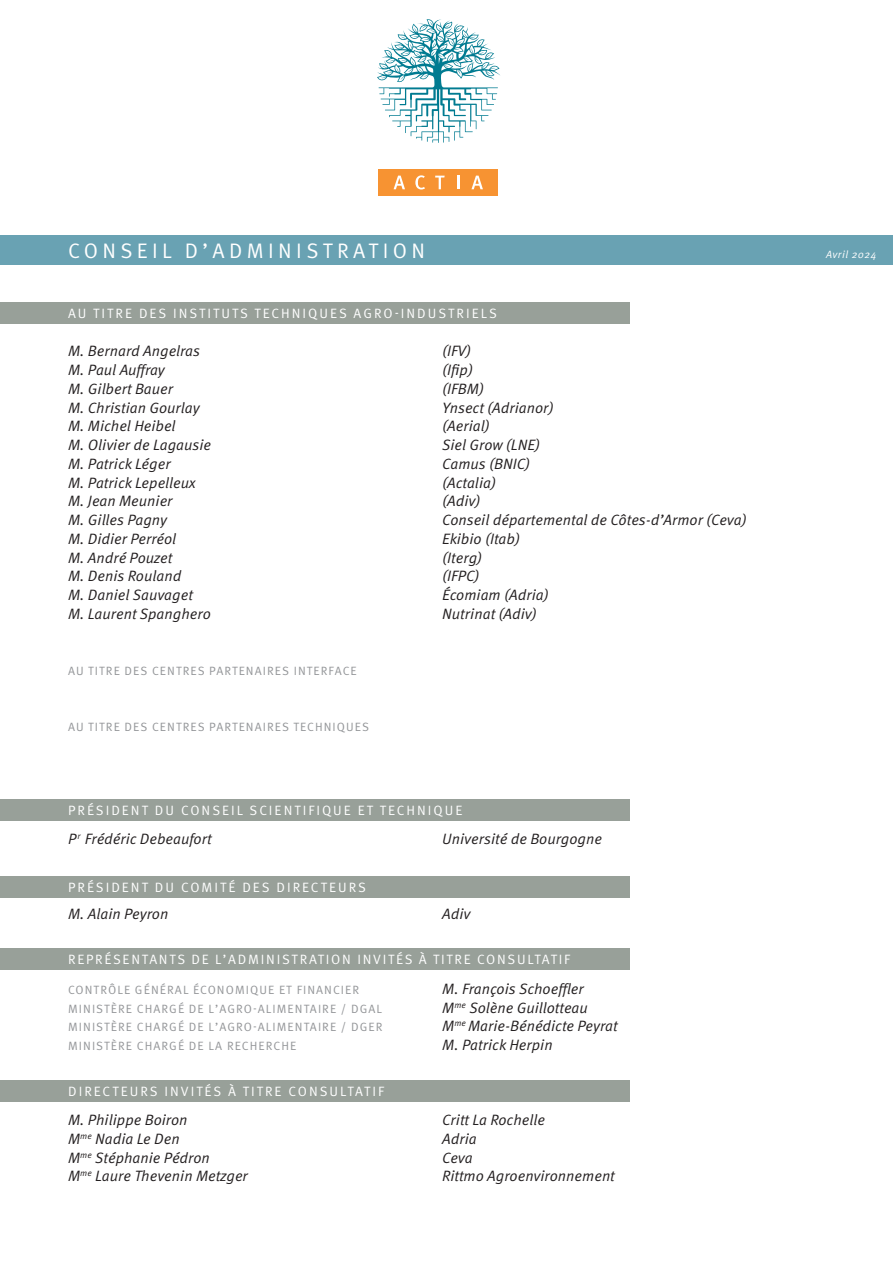
<style>
.page{position:relative;width:893px;height:1263px;background:#fff}
.page>*{position:absolute;margin:0;border:0;box-sizing:border-box;transform-origin:0 0}
.t1{font:21px "Meta OT";letter-spacing:.21em;color:#fff}
.t2{font:italic 15px "Meta OT";color:#231f20}
.t3{font:13.5px "Meta OT";letter-spacing:.15em;color:#fff}
.t4{font:13.5px "Meta OT";letter-spacing:.13em;color:#fff}
.t5{font:12px "Meta OT";letter-spacing:.09em;color:#939598}
.t6{font:italic 10.5px "Meta OT";letter-spacing:.05em;color:#fff}
</style>
<div class="page">
<div style="left:379px;top:169px;width:119px;height:27px;background:#f79332"></div>
<svg style="left:394px;top:176px;width:11px;height:13px"></svg>
<svg style="left:415px;top:175px;width:10px;height:14px"></svg>
<svg style="left:435px;top:176px;width:10px;height:13px"></svg>
<svg style="left:457px;top:176px;width:2px;height:13px"></svg>
<svg style="left:471px;top:176px;width:12px;height:13px"></svg>
<svg style="left:377px;top:19px;width:123px;height:124px"></svg>
<div style="left:0;top:235px;width:893px;height:30px;background:#69a2b3"></div>
<div style="left:0;top:302px;width:629px;height:21px;background:#98a099"></div>
<div style="left:0;top:799px;width:629px;height:22px;background:#98a099"></div>
<div style="left:0;top:876px;width:629px;height:21px;background:#98a099"></div>
<div style="left:0;top:1080px;width:629px;height:21px;background:#98a099"></div>
<div style="left:0;top:948px;width:629px;height:21px;background:#98a099"></div>
<h1 class="t1" style="left:68px;top:239px;width:358px">CONSEIL D’ADMINISTRATION</h1>
<p class="t6" style="left:826px;top:248px;width:52px">Avril 2024</p>
<p class="t3" style="left:68px;top:305px;width:430px">AU TITRE DES INSTITUTS TECHNIQUES AGRO-INDUSTRIELS</p>
<p class="t2" style="left:68px;top:342px;width:134px">M. Bernard Angelras</p>
<p class="t2" style="left:442px;top:342px;width:30px">(IFV)</p>
<p class="t2" style="left:68px;top:361px;width:98px">M. Paul Auffray</p>
<p class="t2" style="left:442px;top:361px;width:32px">(Ifip)</p>
<p class="t2" style="left:68px;top:380px;width:107px">M. Gilbert Bauer</p>
<p class="t2" style="left:442px;top:380px;width:43px">(IFBM)</p>
<p class="t2" style="left:68px;top:399px;width:133px">M. Christian Gourlay</p>
<p class="t2" style="left:442px;top:399px;width:113px">Ynsect (Adrianor)</p>
<p class="t2" style="left:68px;top:417px;width:109px">M. Michel Heibel</p>
<p class="t2" style="left:442px;top:417px;width:49px">(Aerial)</p>
<p class="t2" style="left:68px;top:436px;width:145px">M. Olivier de Lagausie</p>
<p class="t2" style="left:442px;top:436px;width:99px">Siel Grow (LNE)</p>
<p class="t2" style="left:68px;top:455px;width:104px">M. Patrick Léger</p>
<p class="t2" style="left:442px;top:455px;width:89px">Camus (BNIC)</p>
<p class="t2" style="left:68px;top:474px;width:129px">M. Patrick Lepelleux</p>
<p class="t2" style="left:442px;top:474px;width:55px">(Actalia)</p>
<p class="t2" style="left:68px;top:492px;width:106px">M. Jean Meunier</p>
<p class="t2" style="left:442px;top:492px;width:40px">(Adiv)</p>
<p class="t2" style="left:68px;top:511px;width:100px">M. Gilles Pagny</p>
<p class="t2" style="left:442px;top:511px;width:306px">Conseil départemental de Côtes-d’Armor (Ceva)</p>
<p class="t2" style="left:68px;top:530px;width:110px">M. Didier Perréol</p>
<p class="t2" style="left:442px;top:530px;width:79px">Ekibio (Itab)</p>
<p class="t2" style="left:68px;top:549px;width:106px">M. André Pouzet</p>
<p class="t2" style="left:442px;top:549px;width:41px">(Iterg)</p>
<p class="t2" style="left:68px;top:567px;width:115px">M. Denis Rouland</p>
<p class="t2" style="left:442px;top:567px;width:39px">(IFPC)</p>
<p class="t2" style="left:68px;top:586px;width:126px">M. Daniel Sauvaget</p>
<p class="t2" style="left:442px;top:586px;width:108px">Écomiam (Adria)</p>
<p class="t2" style="left:68px;top:605px;width:144px">M. Laurent Spanghero</p>
<p class="t2" style="left:442px;top:605px;width:96px">Nutrinat (Adiv)</p>
<p class="t5" style="left:68px;top:664px;width:290px">AU TITRE DES CENTRES PARTENAIRES INTERFACE</p>
<p class="t5" style="left:68px;top:720px;width:302px">AU TITRE DES CENTRES PARTENAIRES TECHNIQUES</p>
<p class="t3" style="left:68px;top:803px;width:396px">PRÉSIDENT DU CONSEIL SCIENTIFIQUE ET TECHNIQUE</p>
<p class="t2" style="left:68px;top:830px;width:145px">P<sup>r</sup> Frédéric Debeaufort</p>
<p class="t2" style="left:442px;top:830px;width:161px">Université de Bourgogne</p>
<p class="t3" style="left:68px;top:879px;width:299px">PRÉSIDENT DU COMITÉ DES DIRECTEURS</p>
<p class="t2" style="left:68px;top:905px;width:102px">M. Alain Peyron</p>
<p class="t2" style="left:442px;top:905px;width:30px">Adiv</p>
<p class="t4" style="left:68px;top:951px;width:503px">REPRÉSENTANTS DE L’ADMINISTRATION INVITÉS À TITRE CONSULTATIF</p>
<p class="t5" style="left:68px;top:983px;width:293px">CONTRÔLE GÉNÉRAL ÉCONOMIQUE ET FINANCIER</p>
<p class="t2" style="left:442px;top:980px;width:143px">M. François Schoeffler</p>
<p class="t5" style="left:68px;top:1001px;width:316px">MINISTÈRE CHARGÉ DE L’AGRO-ALIMENTAIRE / DGAL</p>
<p class="t2" style="left:442px;top:999px;width:147px">M<sup>me</sup> Solène Guillotteau</p>
<p class="t5" style="left:68px;top:1020px;width:316px">MINISTÈRE CHARGÉ DE L’AGRO-ALIMENTAIRE / DGER</p>
<p class="t2" style="left:442px;top:1017px;width:177px">M<sup>me</sup> Marie-Bénédicte Peyrat</p>
<p class="t5" style="left:68px;top:1039px;width:230px">MINISTÈRE CHARGÉ DE LA RECHERCHE</p>
<p class="t2" style="left:442px;top:1036px;width:112px">M. Patrick Herpin</p>
<p class="t3" style="left:68px;top:1083px;width:318px">DIRECTEURS INVITÉS À TITRE CONSULTATIF</p>
<p class="t2" style="left:68px;top:1111px;width:121px">M. Philippe Boiron</p>
<p class="t2" style="left:442px;top:1111px;width:104px">Critt La Rochelle</p>
<p class="t2" style="left:68px;top:1130px;width:113px">M<sup>me</sup> Nadia Le Den</p>
<p class="t2" style="left:442px;top:1130px;width:36px">Adria</p>
<p class="t2" style="left:68px;top:1149px;width:143px">M<sup>me</sup> Stéphanie Pédron</p>
<p class="t2" style="left:442px;top:1149px;width:32px">Ceva</p>
<p class="t2" style="left:68px;top:1167px;width:182px">M<sup>me</sup> Laure Thevenin Metzger</p>
<p class="t2" style="left:442px;top:1167px;width:174px">Rittmo Agroenvironnement</p>
</div>
